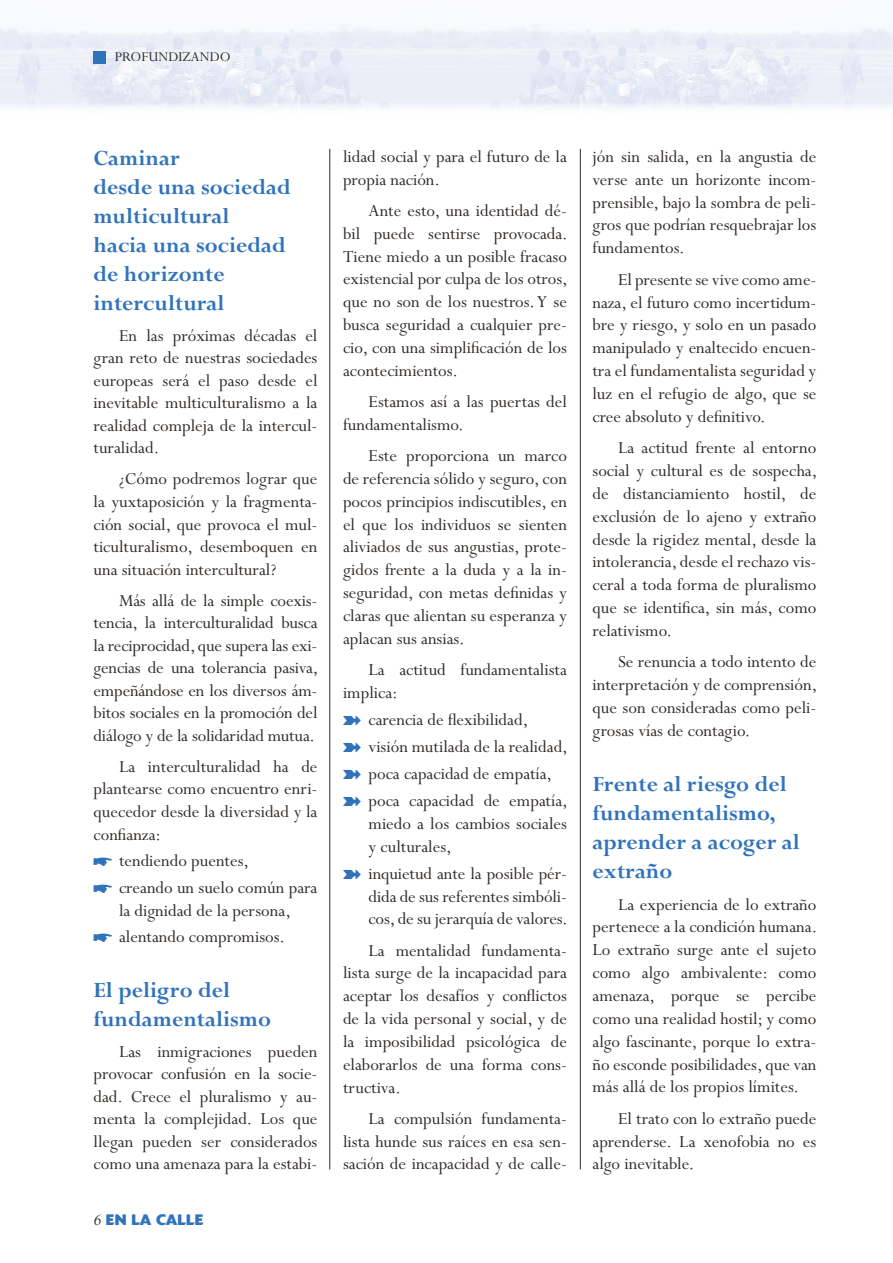
<style>
.page{position:relative;width:893px;height:1263px;background:#fff}
.page>*{position:absolute;margin:0;border:0;box-sizing:border-box;transform-origin:0 0}
.t1{font:700 24px/28.8px "Perpetua";color:#3073ba}
.t2{font:18.75px/22.8px "Perpetua";color:#2e2926;text-align:justify}
.t3{font:15px "Perpetua";color:#2e2926}
.t4{font:700 15px "Delta";color:#3073ba}
.s1{font-family:"European Pi Three";color:#3073ba}
.s2{font-family:"Perpetua";font-weight:400;font-style:italic;font-size:18px;color:#2e2926}
.s3{font-family:"European Pi Three";font-size:12px;color:#3073ba}
</style>
<div class="page">
<hr style="left:329px;top:149px;width:1px;height:1020px;background:#2e2926">
<hr style="left:580px;top:149px;width:1px;height:1020px;background:#2e2926">
<img style="left:0;top:23px;width:440px;height:85px">
<svg style="left:440px;top:23px;width:452px;height:85px;fill:#ebeef7"></svg>
<div style="left:94px;top:51px;width:12px;height:13px;background:#3073ba"></div>
<p class="t3" style="left:115px;top:49px;width:117px">PROFUNDIZANDO</p>
<p class="t1" style="left:94px;top:145px;width:199px">Caminar<br>desde una sociedad multicultural<br>hacia una sociedad de horizonte intercultural</p>
<p class="t2" style="left:94px;top:325px;width:225px;text-indent:26px">En las próximas décadas el gran reto de nuestras sociedades europeas será el paso desde el inevitable multiculturalismo a la realidad compleja de la intercul&shy;turalidad.</p>
<p class="t2" style="left:94px;top:468px;width:225px;text-indent:26px">¿Cómo podremos lograr que la yuxtaposición y la fragmenta&shy;ción social, que provoca el mul&shy;ticulturalismo, desemboquen en una situación intercultural?</p>
<p class="t2" style="left:94px;top:590px;width:226px;text-indent:26px">Más allá de la simple coexis&shy;tencia, la interculturalidad busca la reciprocidad, que supera las exi&shy;gencias de una tolerancia pasiva, empeñándose en los diversos ám&shy;bitos sociales en la promoción del diálogo y de la solidaridad mutua.</p>
<p class="t2" style="left:94px;top:756px;width:225px;text-indent:26px">La interculturalidad ha de plantearse como encuentro enri&shy;quecedor desde la diversidad y la confianza:</p>
<p class="t2" style="left:94px;top:850px;width:157px"><span class="s1">W</span> tendiendo puentes,</p>
<p class="t2" style="left:94px;top:877px;width:225px;text-align:center"><span class="s1">W</span> creando un suelo común para la dignidad de la persona,</p>
<p class="t2" style="left:94px;top:926px;width:193px"><span class="s1">W</span> alentando compromisos.</p>
<p class="t1" style="left:94px;top:976px;width:179px">El peligro del fundamentalismo</p>
<p class="t2" style="left:94px;top:1041px;width:225px;text-indent:26px">Las inmigraciones pueden provocar confusión en la socie&shy;dad. Crece el pluralismo y au&shy;menta la complejidad. Los que llegan pueden ser considerados como una amenaza para la estabi-</p>
<p class="t4" style="left:94px;top:1210px;width:112px"><span class="s2">6</span> EN LA CALLE</p>
<p class="t2" style="left:343px;top:146px;width:225px">lidad social y para el futuro de la propia nación.</p>
<p class="t2" style="left:343px;top:200px;width:226px;text-indent:26px">Ante esto, una identidad dé&shy;bil puede sentirse provocada.<br>Tiene miedo a un posible fracaso existencial por culpa de los otros, que no son de los nuestros. Y se busca seguridad a cualquier pre&shy;cio, con una simplificación de los acontecimientos.</p>
<p class="t2" style="left:343px;top:391px;width:225px;text-indent:26px">Estamos así a las puertas del fundamentalismo.</p>
<p class="t2" style="left:343px;top:445px;width:225px;text-indent:26px">Este proporciona un marco de referencia sólido y seguro, con pocos principios indiscutibles, en el que los individuos se sienten aliviados de sus angustias, prote&shy;gidos frente a la duda y a la in&shy;seguridad, con metas definidas y claras que alientan su esperanza y aplacan sus ansias.</p>
<p class="t2" style="left:343px;top:659px;width:225px;text-indent:26px">La actitud fundamentalista implica:</p>
<p class="t2" style="left:343px;top:709px;width:187px"><span class="s3">U</span> carencia de flexibilidad,</p>
<p class="t2" style="left:343px;top:736px;width:226px"><span class="s3">U</span> visión mutilada de la realidad,</p>
<p class="t2" style="left:343px;top:763px;width:211px"><span class="s3">U</span> poca capacidad de empatía,</p>
<p class="t2" style="left:369px;top:790px;width:201px;text-indent:-26px"><span class="s3">U</span> poca capacidad de empatía, miedo a los cambios sociales y culturales,</p>
<p class="t2" style="left:369px;top:862px;width:201px;text-indent:-26px"><span class="s3">U</span> inquietud ante la posible pér&shy;dida de sus referentes simbóli&shy;cos, de su jerarquía de valores.</p>
<p class="t2" style="left:343px;top:939px;width:225px;text-indent:26px">La mentalidad fundamenta&shy;lista surge de la incapacidad para aceptar los desafíos y conflictos de la vida personal y social, y de la imposibilidad psicológica de elaborarlos de una forma cons&shy;tructiva.</p>
<p class="t2" style="left:343px;top:1108px;width:225px;text-indent:26px">La compulsión fundamenta&shy;lista hunde sus raíces en esa sen&shy;sación de incapacidad y de calle-</p>
<p class="t2" style="left:592px;top:146px;width:225px">jón sin salida, en la angustia de verse ante un horizonte incom&shy;prensible, bajo la sombra de peli&shy;gros que podrían resquebrajar los fundamentos.</p>
<p class="t2" style="left:592px;top:269px;width:225px;text-indent:26px">El presente se vive como ame&shy;naza, el futuro como incertidum&shy;bre y riesgo, y solo en un pasado manipulado y enaltecido encuen&shy;tra el fundamentalista seguridad y luz en el refugio de algo, que se cree absoluto y definitivo.</p>
<p class="t2" style="left:592px;top:437px;width:226px;text-indent:26px">La actitud frente al entorno social y cultural es de sospecha, de distanciamiento hostil, de exclusión de lo ajeno y extraño desde la rigidez mental, desde la intolerancia, desde el rechazo vis&shy;ceral a toda forma de pluralismo que se identifica, sin más, como relativismo.</p>
<p class="t2" style="left:592px;top:651px;width:226px;text-indent:26px">Se renuncia a todo intento de interpretación y de comprensión, que son consideradas como peli&shy;grosas vías de contagio.</p>
<p class="t1" style="left:592px;top:770px;width:209px">Frente al riesgo del fundamentalismo, aprender a acoger al extraño</p>
<p class="t2" style="left:592px;top:893px;width:226px;text-indent:26px">La experiencia de lo extraño pertenece a la condición humana.<br>Lo extraño surge ante el sujeto como algo ambivalente: como amenaza, porque se percibe como una realidad hostil; y como algo fascinante, porque lo extra&shy;ño esconde posibilidades, que van más allá de los propios límites.</p>
<p class="t2" style="left:592px;top:1107px;width:225px;text-indent:26px">El trato con lo extraño puede aprenderse. La xenofobia no es algo inevitable.</p>
</div>
